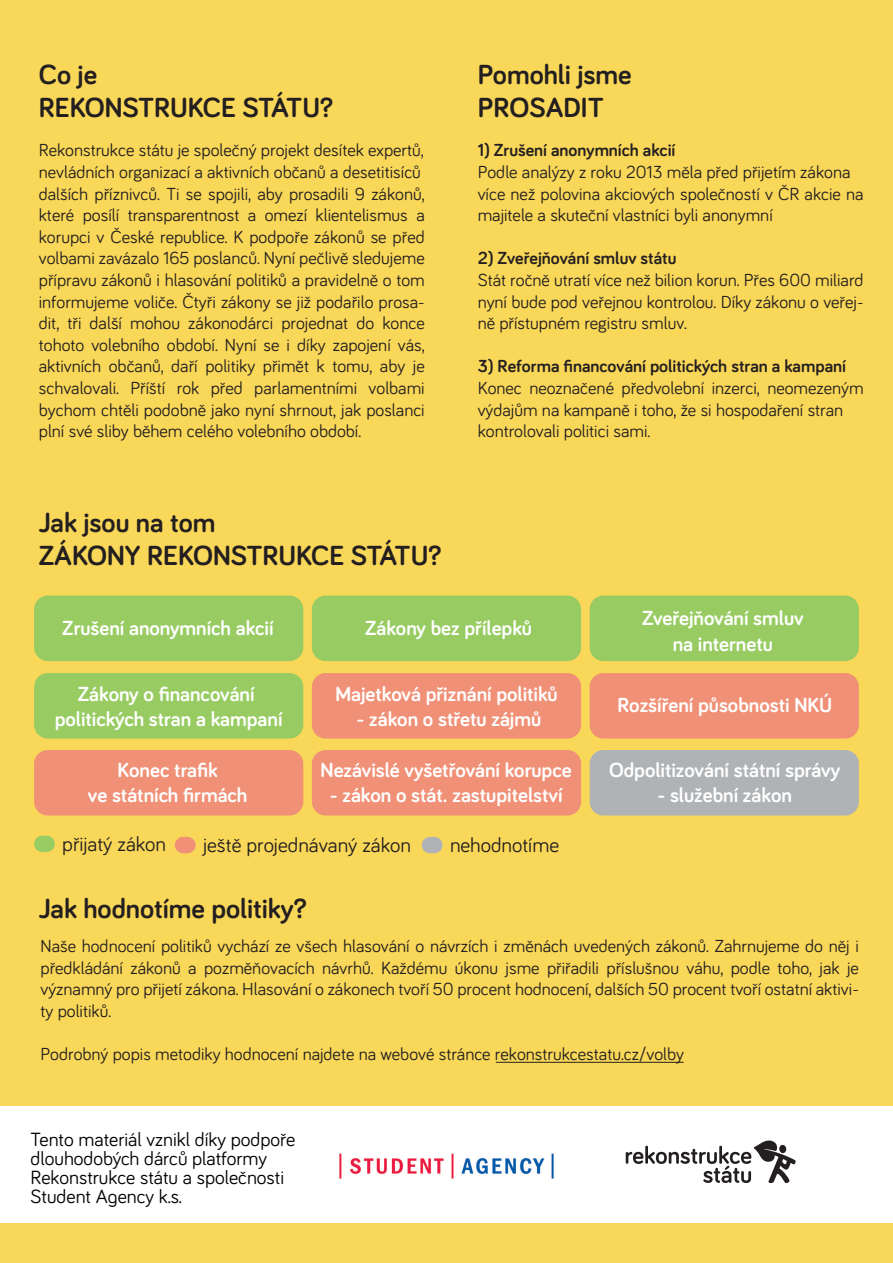
<style>
.page{position:relative;width:893px;height:1263px;background:#f9d758}
.page>*{position:absolute;margin:0;border:0;box-sizing:border-box;transform-origin:0 0}
.t1{font:700 28.5px/33px "Bariol";color:#231f20}
.t2{font:700 21px/25.2px "Bariol";color:#fff;text-align:center}
.t3{font:21px "Bariol";color:#231f20}
.t4{font:19.8px/19px "Bariol";color:#000001}
.t5{font:18px/21.6px "Bariol";color:#231f20}
.t6{font:700 18px "Bariol";color:#231f20}
</style>
<div class="page">
<div style="left:0;top:1106px;width:893px;height:116px;background:#fff"></div>
<img style="left:339px;top:1153px;width:215px;height:26px">
<div style="left:34px;top:595px;width:269px;height:66px;background:#98cc63;border-radius:14px"></div>
<div style="left:312px;top:595px;width:269px;height:66px;background:#98cc63;border-radius:14px"></div>
<div style="left:590px;top:595px;width:269px;height:66px;background:#98cc63;border-radius:14px"></div>
<div style="left:34px;top:673px;width:269px;height:65px;background:#98cc63;border-radius:14px"></div>
<div style="left:312px;top:673px;width:269px;height:65px;background:#f09177;border-radius:14px"></div>
<div style="left:590px;top:673px;width:269px;height:65px;background:#f09177;border-radius:14px"></div>
<div style="left:34px;top:750px;width:269px;height:65px;background:#f09177;border-radius:14px"></div>
<div style="left:312px;top:750px;width:269px;height:65px;background:#f09177;border-radius:14px"></div>
<div style="left:590px;top:750px;width:269px;height:65px;background:#b0b3b6;border-radius:14px"></div>
<div style="left:34px;top:836px;width:21px;height:16px;background:#98cd64;border-radius:8px"></div>
<div style="left:175px;top:837px;width:21px;height:16px;background:#f09177;border-radius:8px"></div>
<div style="left:422px;top:837px;width:20px;height:16px;background:#b0b3b6;border-radius:8px"></div>
<hr style="left:496px;top:1062px;width:188px;height:1px;background:#231f20">
<svg style="left:626px;top:1140px;width:170px;height:43px"></svg>
<h1 class="t1" style="left:39px;top:57px;width:296px">Co je<br>REKONSTRUKCE STÁTU?</h1>
<p class="t5" style="left:39px;top:139px;width:387px">Rekonstrukce státu je společný projekt desítek expertů, nevládních organizací a aktivních občanů a desetitisíců dalších příznivců. Ti se spojili, aby prosadili 9 zákonů, které posílí transparentnost a omezí klientelismus a korupci v České republice. K podpoře zákonů se před volbami zavázalo 165 poslanců. Nyní pečlivě sledujeme přípravu zákonů i hlasování politiků a pravidelně o tom informujeme voliče. Čtyři zákony se již podařilo prosa&shy;dit, tři další mohou zákonodárci projednat do konce tohoto volebního období. Nyní se i díky zapojení vás, aktivních občanů, daří politiky přimět k tomu, aby je schvalovali. Příští rok před parlamentními volbami bychom chtěli podobně jako nyní shrnout, jak poslanci plní své sliby během celého volebního období.</p>
<h1 class="t1" style="left:39px;top:505px;width:404px">Jak jsou na tom<br>ZÁKONY REKONSTRUKCE STÁTU?</h1>
<h1 class="t1" style="left:478px;top:57px;width:155px">Pomohli jsme<br>PROSADIT</h1>
<p class="t6" style="left:478px;top:138px;width:199px">1) Zrušení anonymních akcií</p>
<p class="t5" style="left:478px;top:160px;width:387px">Podle analýzy z roku 2013 měla před přijetím zákona více než polovina akciových společností v ČR akcie na majitele a skuteční vlastníci byli anonymní</p>
<p class="t6" style="left:478px;top:246px;width:200px">2) Zveřejňování smluv státu</p>
<p class="t5" style="left:478px;top:268px;width:387px;text-align:justify">Stát ročně utratí více než bilion korun. Přes 600 miliard nyní bude pod veřejnou kontrolou. Díky zákonu o veřej&shy;ně přístupném registru smluv.</p>
<p class="t6" style="left:478px;top:354px;width:370px">3) Reforma financování politických stran a kampaní</p>
<p class="t5" style="left:478px;top:376px;width:387px">Konec neoznačené předvolební inzerci, neomezeným výdajům na kampaně i toho, že si hospodaření stran kontrolovali politici sami.</p>
<p class="t2" style="left:62px;top:614px;width:213px">Zrušení anonymních akcií</p>
<p class="t2" style="left:365px;top:614px;width:168px">Zákony bez přílepků</p>
<p class="t2" style="left:642px;top:605px;width:163px">Zveřejňování smluv na internetu</p>
<p class="t2" style="left:55px;top:680px;width:229px">Zákony o financování politických stran a kampaní</p>
<p class="t2" style="left:335px;top:680px;width:224px">Majetková přiznání politiků</p>
<p class="t2" style="left:617px;top:691px;width:216px">Rozšíření působnosti NKÚ</p>
<p class="t2" style="left:357px;top:705px;width:186px">- zákon o střetu zájmů</p>
<p class="t2" style="left:88px;top:757px;width:161px">Konec trafik<br>ve státních firmách</p>
<p class="t2" style="left:321px;top:757px;width:253px">Nezávislé vyšetřování korupce</p>
<p class="t2" style="left:330px;top:782px;width:234px">- zákon o stát. zastupitelství</p>
<p class="t3" style="left:62px;top:829px;width:105px">přijatý zákon</p>
<p class="t3" style="left:203px;top:830px;width:209px">ještě projednávaný zákon</p>
<p class="t3" style="left:450px;top:830px;width:111px">nehodnotíme</p>
<p class="t2" style="left:609px;top:757px;width:232px">Odpolitizování státní správy</p>
<p class="t2" style="left:657px;top:782px;width:136px">- služební zákon</p>
<h1 class="t1" style="left:39px;top:890px;width:269px">Jak hodnotíme politiky?</h1>
<p class="t5" style="left:41px;top:934px;width:820px;text-align:justify">Naše hodnocení politiků vychází ze všech hlasování o návrzích i změnách uvedených zákonů. Zahrnujeme do něj i předkládání zákonů a pozměňovacích návrhů. Každému úkonu jsme přiřadili příslušnou váhu, podle toho, jak je významný pro přijetí zákona. Hlasování o zákonech tvoří 50 procent hodnocení, dalších 50 procent tvoří ostatní aktivi&shy;ty politiků.</p>
<p class="t5" style="left:41px;top:1042px;width:645px">Podrobný popis metodiky hodnocení najdete na webové stránce rekonstrukcestatu.cz/volby</p>
<p class="t4" style="left:31px;top:1128px;width:266px">Tento materiál vznikl díky podpoře dlouhodobých dárců platformy<br>Rekonstrukce státu a společnosti<br>Student Agency k.s.</p>
</div>
